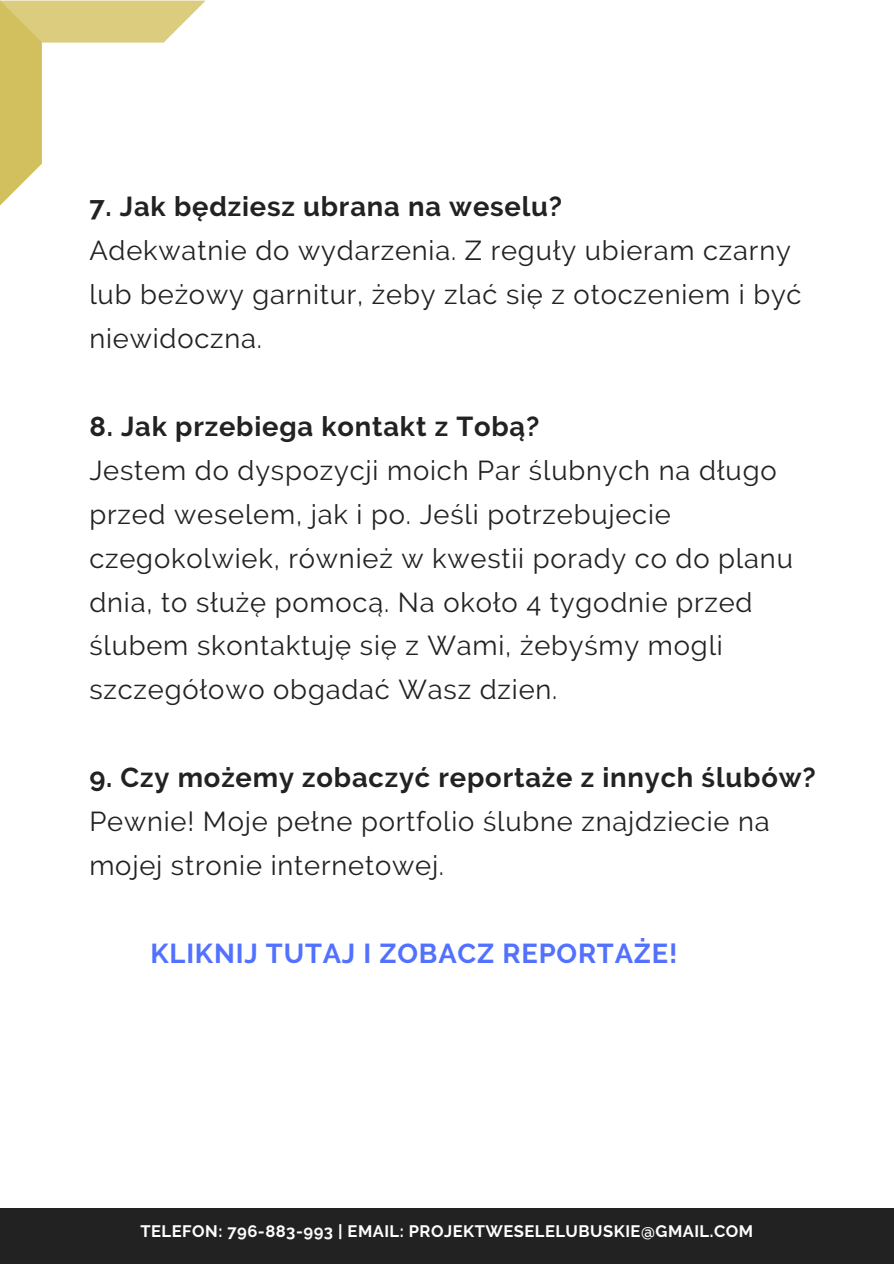
<style>
.page{position:relative;width:894px;height:1264px;background:#fff}
.page>*{position:absolute;margin:0;border:0;box-sizing:border-box;transform-origin:0 0}
.t1{font:27.3px/44px "Raleway";letter-spacing:.03em;color:#222}
.t2{font:700 27.3px "Raleway";letter-spacing:.03em;color:#5271ff}
.t3{font:700 16.5px "Raleway";letter-spacing:.03em;color:#fff}
.s1{font-weight:700}
</style>
<div class="page">
<svg style="left:0;top:0;width:205px;height:205px"></svg>
<div style="left:0;top:1208px;width:893px;height:55px;background:#222"></div>
<p class="t1" style="left:89px;top:185px;width:713px"><span class="s1">7. Jak będziesz ubrana na weselu?<br></span>Adekwatnie do wydarzenia. Z reguły ubieram czarny lub beżowy garnitur, żeby zlać się z otoczeniem i być niewidoczna.</p>
<h2 class="t1" style="left:89px;top:404px;width:704px"><span class="s1">8. Jak przebiega kontakt z Tobą?<br></span>Jestem do dyspozycji moich Par ślubnych na długo przed weselem, jak i po. Jeśli potrzebujecie czegokolwiek, również w kwestii porady co do planu dnia, to służę pomocą. Na około 4 tygodnie przed ślubem skontaktuję się z Wami, żebyśmy mogli szczegółowo obgadać Wasz dzien.</h2>
<h2 class="t1" style="left:89px;top:755px;width:727px"><span class="s1">9. Czy możemy zobaczyć reportaże z innych ślubów?<br></span>Pewnie! Moje pełne portfolio ślubne znajdziecie na mojej stronie internetowej.</h2>
<h2 class="t2" style="left:150px;top:937px;width:528px">KLIKNIJ TUTAJ I ZOBACZ REPORTAŻE!</h2>
<h1 class="t3" style="left:140px;top:1221px;width:614px">TELEFON: 796-883-993 | EMAIL: PROJEKTWESELELUBUSKIE@GMAIL.COM</h1>
</div>
